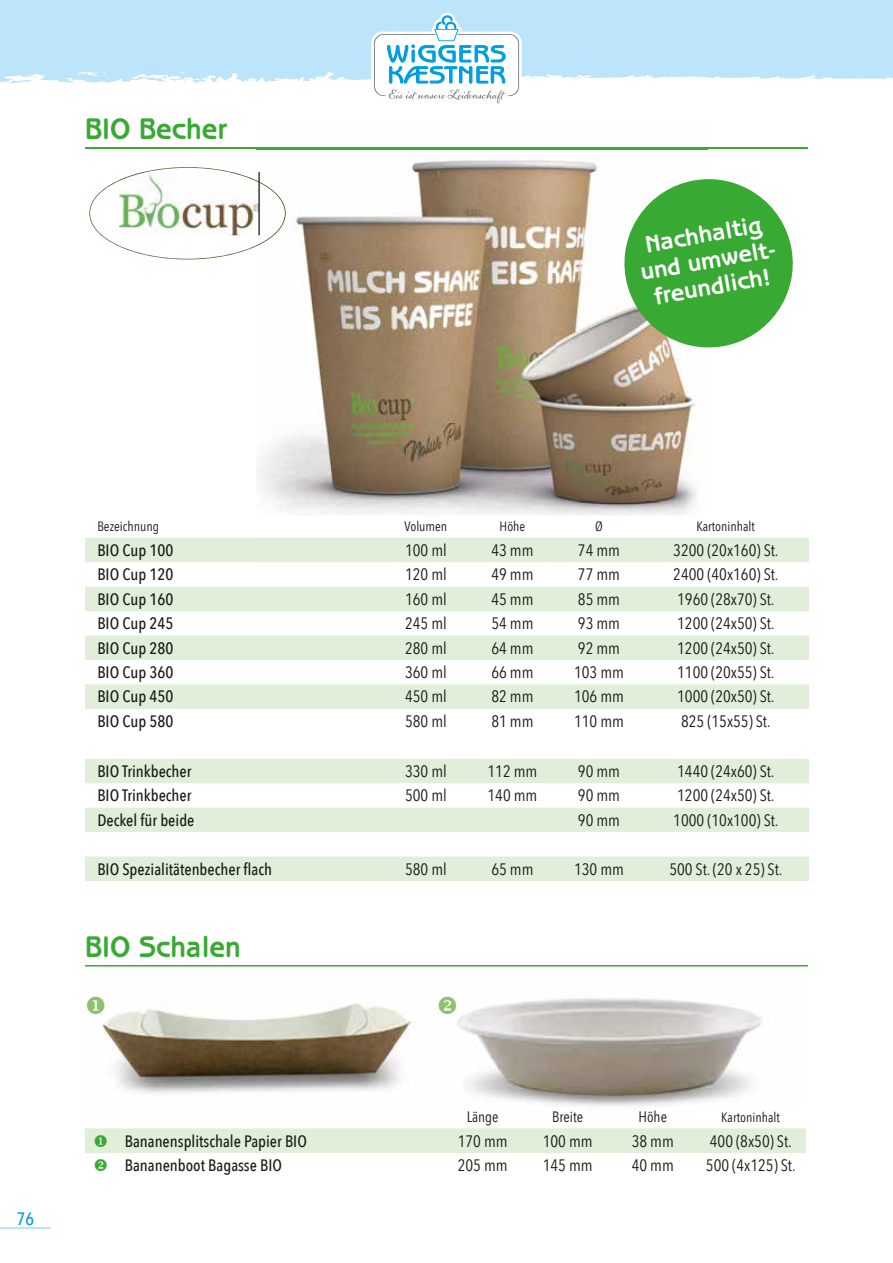
<style>
.page{position:relative;width:893px;height:1263px;background:#fff}
.page>*{position:absolute;margin:0;border:0;box-sizing:border-box;transform-origin:0 0}
.t1{font:700 30px "Benguiat Gothic Std";color:#38aa34;scale:.94 1}
.t2{font:700 24.3px/26.2px "Benguiat Gothic Std";color:#fff;text-align:center}
.t3{font:500 18px "Avenir Next Condensed";color:#009ee3}
.t4{font:16.5px "Avenir Next Condensed";color:#1a1a18}
.t5{font:500 16.5px "Avenir Next Condensed";color:#1a1a18}
.t6{font:15px "Avenir Next Condensed";color:#1a1a18}
.t7{font:13.5px "Avenir Next Condensed";color:#1a1a18}
.s1{color:#38aa34}
</style>
<div class="page">
<div style="left:0;top:0;width:892px;height:83px;background:#bce4fa"></div>
<svg style="left:371px;top:13px;width:151px;height:91px"></svg>
<svg style="left:892px;top:0;width:1px;height:79px"></svg>
<hr style="left:0;top:1227px;width:51px;height:1px;background:#bce4fa">
<img style="left:102px;top:998px;width:660px;height:107px">
<hr style="left:85px;top:148px;width:723px;height:1px;background:#38aa34">
<hr style="left:85px;top:965px;width:723px;height:1px;background:#38aa34">
<img style="left:256px;top:147px;width:451px;height:368px">
<img style="left:256px;top:148px;width:451px;height:1px">
<svg style="left:89px;top:167px;width:197px;height:92px"></svg>
<svg style="left:618px;top:172px;width:175px;height:182px"></svg>
<svg style="left:85px;top:538px;width:724px;height:343px;fill:#e1eed9"></svg>
<svg style="left:85px;top:733px;width:724px;height:13px"></svg>
<div style="left:85px;top:1128px;width:721px;height:25px;background:#e1eed9"></div>
<svg style="left:102px;top:998px;width:2px;height:16px"></svg>
<svg style="left:439px;top:998px;width:17px;height:16px"></svg>
<h1 class="t1" style="left:85px;top:111px;width:152px">BIO Becher</h1>
<h2 class="t2" style="left:634px;top:233px;width:143px;rotate:-10deg">Nachhaltig und umwelt&shy;freundlich!</h2>
<p class="t7" style="left:97px;top:515px;width:63px">Bezeichnung</p>
<p class="t7" style="left:405px;top:515px;width:44px">Volumen</p>
<p class="t7" style="left:500px;top:515px;width:27px">Höhe</p>
<p class="t7" style="left:595px;top:515px;width:9px">Ø</p>
<p class="t7" style="left:696px;top:515px;width:60px">Kartoninhalt</p>
<p class="t5" style="left:97px;top:540px;width:77px">BIO Cup 100</p>
<p class="t4" style="left:405px;top:536px;width:43px">100 ml</p>
<p class="t4" style="left:491px;top:536px;width:44px">43 mm</p>
<p class="t4" style="left:578px;top:536px;width:44px">74 mm</p>
<p class="t4" style="left:673px;top:536px;width:107px">3200 (20x160) St.</p>
<p class="t5" style="left:97px;top:564px;width:77px">BIO Cup 120</p>
<p class="t4" style="left:405px;top:560px;width:43px">120 ml</p>
<p class="t4" style="left:491px;top:560px;width:44px">49 mm</p>
<p class="t4" style="left:578px;top:560px;width:44px">77 mm</p>
<p class="t4" style="left:673px;top:560px;width:107px">2400 (40x160) St.</p>
<p class="t5" style="left:97px;top:589px;width:77px">BIO Cup 160</p>
<p class="t4" style="left:405px;top:585px;width:43px">160 ml</p>
<p class="t4" style="left:491px;top:585px;width:44px">45 mm</p>
<p class="t4" style="left:578px;top:585px;width:44px">85 mm</p>
<p class="t4" style="left:677px;top:585px;width:99px">1960 (28x70) St.</p>
<p class="t5" style="left:97px;top:613px;width:77px">BIO Cup 245</p>
<p class="t4" style="left:405px;top:609px;width:43px">245 ml</p>
<p class="t4" style="left:491px;top:609px;width:44px">54 mm</p>
<p class="t4" style="left:578px;top:609px;width:44px">93 mm</p>
<p class="t4" style="left:677px;top:609px;width:99px">1200 (24x50) St.</p>
<p class="t5" style="left:97px;top:638px;width:77px">BIO Cup 280</p>
<p class="t4" style="left:405px;top:634px;width:43px">280 ml</p>
<p class="t4" style="left:491px;top:634px;width:44px">64 mm</p>
<p class="t4" style="left:578px;top:634px;width:44px">92 mm</p>
<p class="t4" style="left:677px;top:634px;width:99px">1200 (24x50) St.</p>
<p class="t5" style="left:97px;top:662px;width:77px">BIO Cup 360</p>
<p class="t4" style="left:405px;top:658px;width:43px">360 ml</p>
<p class="t4" style="left:491px;top:658px;width:44px">66 mm</p>
<p class="t4" style="left:574px;top:658px;width:51px">103 mm</p>
<p class="t4" style="left:677px;top:658px;width:99px">1100 (20x55) St.</p>
<p class="t5" style="left:97px;top:687px;width:77px">BIO Cup 450</p>
<p class="t4" style="left:405px;top:682px;width:43px">450 ml</p>
<p class="t4" style="left:491px;top:682px;width:44px">82 mm</p>
<p class="t4" style="left:574px;top:682px;width:51px">106 mm</p>
<p class="t4" style="left:677px;top:682px;width:99px">1000 (20x50) St.</p>
<p class="t5" style="left:97px;top:711px;width:77px">BIO Cup 580</p>
<p class="t4" style="left:405px;top:707px;width:43px">580 ml</p>
<p class="t4" style="left:491px;top:707px;width:44px">81 mm</p>
<p class="t4" style="left:574px;top:707px;width:51px">110 mm</p>
<p class="t4" style="left:681px;top:707px;width:91px">825 (15x55) St.</p>
<p class="t5" style="left:97px;top:761px;width:96px">BIO Trinkbecher</p>
<p class="t4" style="left:405px;top:757px;width:43px">330 ml</p>
<p class="t4" style="left:487px;top:757px;width:51px">112 mm</p>
<p class="t4" style="left:578px;top:757px;width:44px">90 mm</p>
<p class="t4" style="left:677px;top:757px;width:99px">1440 (24x60) St.</p>
<p class="t5" style="left:97px;top:785px;width:96px">BIO Trinkbecher</p>
<p class="t4" style="left:405px;top:781px;width:43px">500 ml</p>
<p class="t4" style="left:487px;top:781px;width:51px">140 mm</p>
<p class="t4" style="left:578px;top:781px;width:44px">90 mm</p>
<p class="t4" style="left:677px;top:781px;width:99px">1200 (24x50) St.</p>
<p class="t5" style="left:97px;top:810px;width:99px">Deckel für beide</p>
<p class="t4" style="left:578px;top:806px;width:44px">90 mm</p>
<p class="t4" style="left:673px;top:806px;width:107px">1000 (10x100) St.</p>
<p class="t5" style="left:97px;top:859px;width:176px">BIO Spezialitätenbecher flach</p>
<p class="t4" style="left:405px;top:855px;width:43px">580 ml</p>
<p class="t4" style="left:491px;top:855px;width:44px">65 mm</p>
<p class="t4" style="left:574px;top:855px;width:51px">130 mm</p>
<p class="t4" style="left:669px;top:855px;width:115px">500 St. (20 x 25) St.</p>
<h1 class="t1" style="left:85px;top:929px;width:167px">BIO Schalen</h1>
<p class="t3" style="left:17px;top:1207px;width:19px">76</p>
<p class="t6" style="left:467px;top:1104px;width:33px">Länge</p>
<p class="t6" style="left:552px;top:1104px;width:33px">Breite</p>
<p class="t6" style="left:638px;top:1104px;width:30px">Höhe</p>
<p class="t7" style="left:721px;top:1105px;width:60px">Kartoninhalt</p>
<p class="t5" style="left:94px;top:1131px;width:215px"><span class="s1">◆</span> Bananensplitschale Papier BIO</p>
<p class="t4" style="left:458px;top:1127px;width:51px">170 mm</p>
<p class="t4" style="left:543px;top:1127px;width:51px">100 mm</p>
<p class="t4" style="left:632px;top:1127px;width:44px">38 mm</p>
<p class="t4" style="left:710px;top:1127px;width:83px">400 (8x50) St.</p>
<p class="t5" style="left:94px;top:1156px;width:190px"><span class="s1">❖</span> Bananenboot Bagasse BIO</p>
<p class="t4" style="left:458px;top:1151px;width:51px">205 mm</p>
<p class="t4" style="left:543px;top:1151px;width:51px">145 mm</p>
<p class="t4" style="left:632px;top:1151px;width:44px">40 mm</p>
<p class="t4" style="left:706px;top:1151px;width:91px">500 (4x125) St.</p>
</div>
